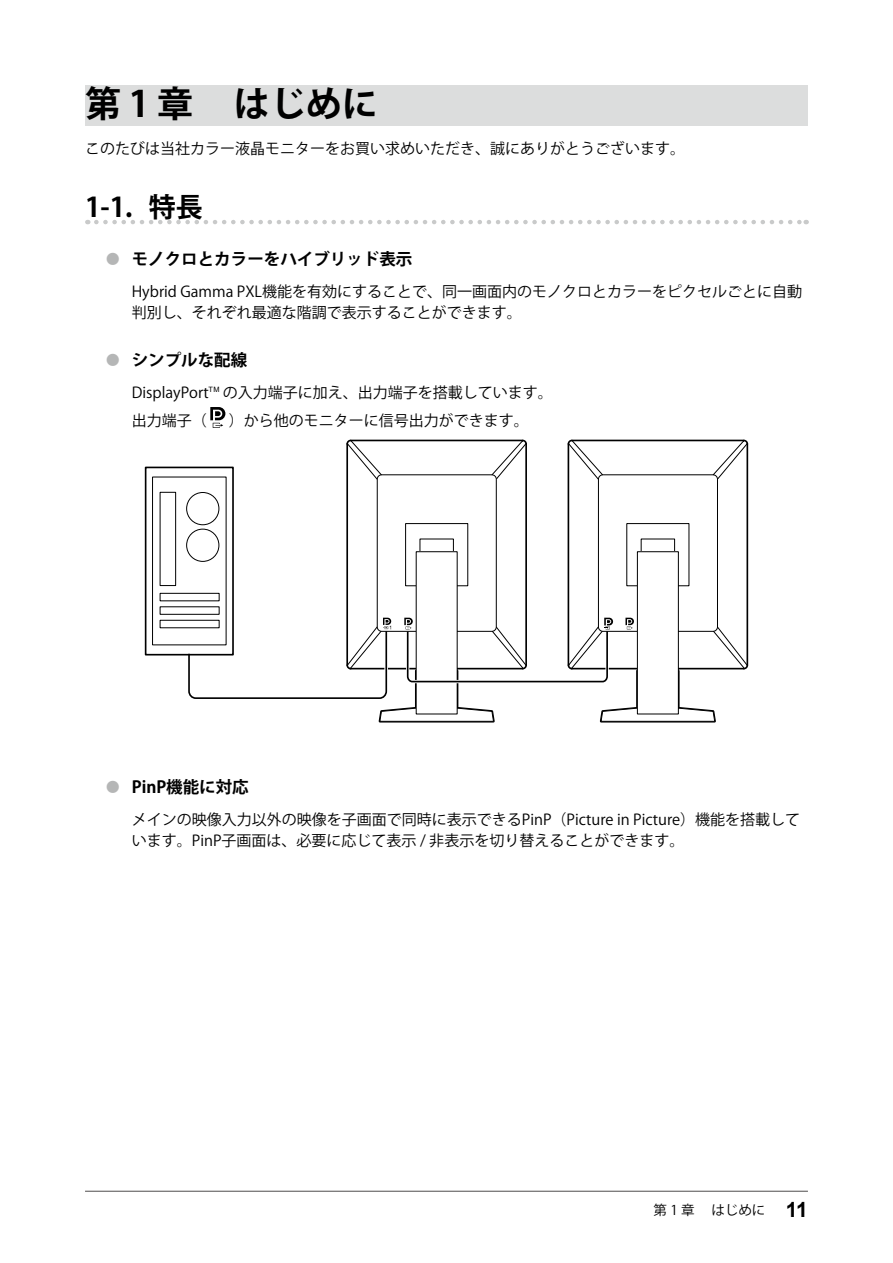
<style>
.page{position:relative;width:893px;height:1263px;background:#fff}
.page>*{position:absolute;margin:0;border:0;box-sizing:border-box;transform-origin:0 0}
.t1{font:700 36px "Koz Go Pro";color:#000}
.t2{font:700 27px "Koz Go Pro";color:#000}
.t3{font:700 16.5px "Koz Go Pro";color:#000}
.t4{font:15px/21px "Koz Go Pro";color:#000}
.t5{font:13.5px "Koz Go Pro";color:#000}
.s1{font-size:13.5px;color:#b5b6b6}
.s2{font-family:"Arial";font-weight:700;font-size:21px}
</style>
<div class="page">
<div style="left:85px;top:85px;width:723px;height:40px;background:#dcdddd"></div>
<svg style="left:96px;top:220px;width:711px;height:4px"></svg>
<svg style="left:210px;top:407px;width:15px;height:21px"></svg>
<div style="left:145px;top:467px;width:89px;height:188px;border:2px solid #000"></div>
<div style="left:186px;top:492px;width:33px;height:33px;border:1px solid #000;border-radius:50%"></div>
<div style="left:186px;top:529px;width:33px;height:33px;border:1px solid #000;border-radius:50%"></div>
<div style="left:152px;top:477px;width:75px;height:168px;border:1px solid #000"></div>
<div style="left:160px;top:492px;width:16px;height:94px;border:1px solid #000"></div>
<div style="left:160px;top:593px;width:60px;height:8px;border:1px solid #000"></div>
<div style="left:160px;top:606px;width:60px;height:9px;border:1px solid #000"></div>
<div style="left:160px;top:620px;width:60px;height:8px;border:1px solid #000"></div>
<div style="left:377px;top:474px;width:120px;height:158px;border:1px solid #000;border-radius:4px"></div>
<hr style="left:346px;top:444px;width:2px;height:221px;background:#000">
<hr style="left:351px;top:668px;width:172px;height:1px;background:#000">
<hr style="left:525px;top:444px;width:2px;height:221px;background:#000">
<hr style="left:351px;top:440px;width:172px;height:1px;background:#000">
<svg style="left:346px;top:439px;width:36px;height:41px"></svg>
<svg style="left:491px;top:439px;width:36px;height:41px"></svg>
<div style="left:415px;top:669px;width:43px;height:39px;border:2px solid #000"></div>
<div style="left:405px;top:523px;width:63px;height:63px;border:1px solid #000"></div>
<svg style="left:378px;top:706px;width:117px;height:17px"></svg>
<div style="left:416px;top:552px;width:41px;height:162px;background:#fff"></div>
<div style="left:598px;top:474px;width:120px;height:158px;border:1px solid #000;border-radius:4px"></div>
<hr style="left:568px;top:444px;width:1px;height:221px;background:#000">
<hr style="left:572px;top:668px;width:172px;height:1px;background:#000">
<hr style="left:746px;top:444px;width:2px;height:221px;background:#000">
<hr style="left:572px;top:440px;width:172px;height:1px;background:#000">
<svg style="left:567px;top:439px;width:37px;height:41px"></svg>
<svg style="left:712px;top:626px;width:37px;height:44px"></svg>
<svg style="left:712px;top:439px;width:37px;height:41px"></svg>
<div style="left:636px;top:669px;width:44px;height:39px;border:2px solid #000"></div>
<div style="left:626px;top:523px;width:63px;height:63px;border:1px solid #000"></div>
<svg style="left:599px;top:706px;width:117px;height:17px"></svg>
<div style="left:637px;top:552px;width:41px;height:162px;background:#fff"></div>
<div style="left:637px;top:551px;width:42px;height:163px;border:1px solid #000"></div>
<svg style="left:625px;top:618px;width:9px;height:11px"></svg>
<svg style="left:187px;top:618px;width:204px;height:81px"></svg>
<svg style="left:404px;top:618px;width:209px;height:65px"></svg>
<hr style="left:85px;top:1191px;width:723px;height:1px;background:#595757">
<h1 class="t1" style="left:85px;top:80px;width:294px">第 1 章 はじめに</h1>
<p class="t4" style="left:85px;top:139px;width:601px">このたびは当社カラー液晶モニターをお買い求めいただき、誠にありがとうございます。</p>
<h2 class="t2" style="left:85px;top:189px;width:119px">1-1. 特長</h2>
<p class="t3" style="left:106px;top:248px;width:308px"><span class="s1">●</span> モノクロとカラーをハイブリッド表示</p>
<p class="t4" style="left:132px;top:281px;width:672px">Hybrid Gamma PXL機能を有効にすることで、同一画面内のモノクロとカラーをピクセルごとに自動判別し、それぞれ最適な階調で表示することができます。</p>
<p class="t3" style="left:106px;top:349px;width:143px"><span class="s1">●</span> シンプルな配線</p>
<p class="t4" style="left:132px;top:378px;width:423px;line-height:28.5px">DisplayPort<sup>TM</sup> の入力端子に加え、出力端子を搭載しています。出力端子（</p>
<p class="t4" style="left:229px;top:411px;width:302px">）から他のモニターに信号出力ができます。</p>
<p class="t3" style="left:106px;top:776px;width:144px"><span class="s1">●</span> PinP機能に対応</p>
<p class="t4" style="left:132px;top:809px;width:670px">メインの映像入力以外の映像を子画面で同時に表示できるPinP（Picture in Picture）機能を搭載しています。PinP子画面は、必要に応じて表示 / 非表示を切り替えることができます。</p>
<p class="t5" style="left:654px;top:1201px;width:156px">第 1 章 　はじめに <span class="s2">11</span></p>
</div>
